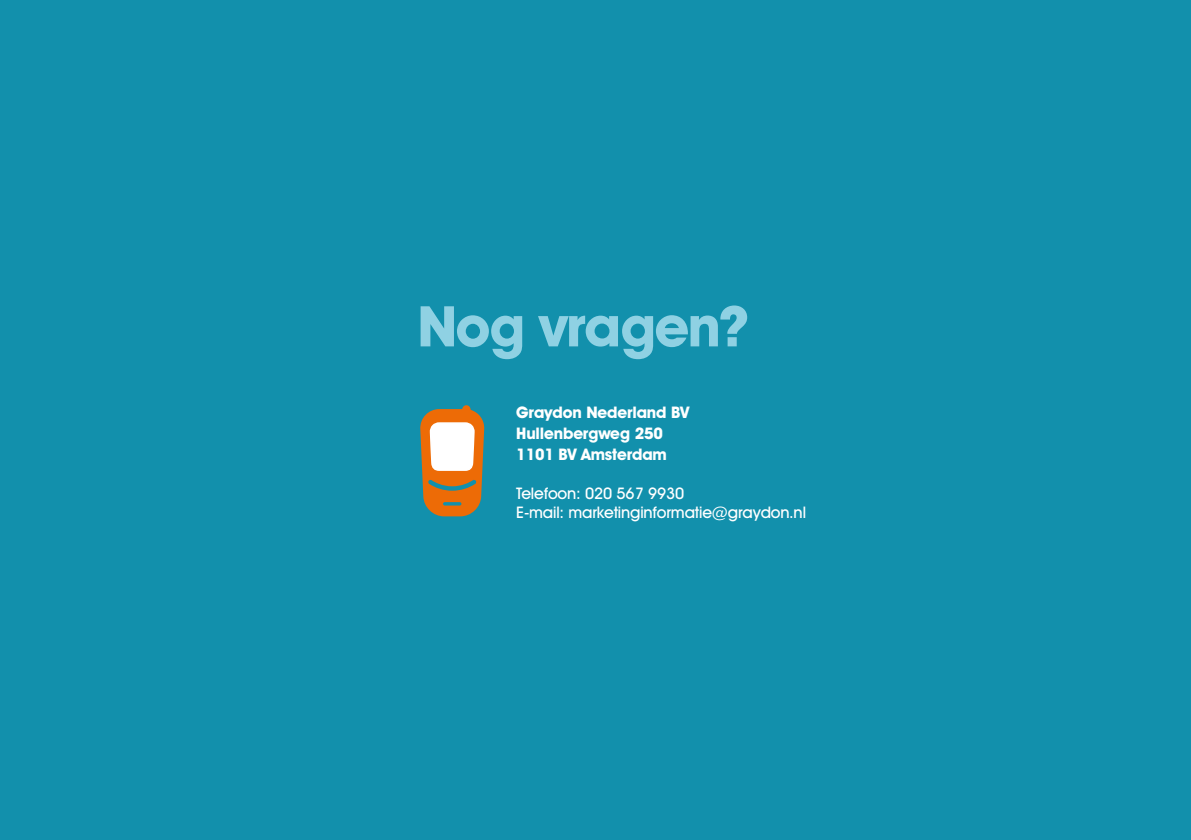
<style>
.page{position:relative;width:1191px;height:840px;background:#fff}
.page>*{position:absolute;margin:0;border:0;box-sizing:border-box;transform-origin:0 0}
.t1{font:700 56.4px "Avant Garde IT Cby BT";letter-spacing:-.025em;color:#8fd1e3}
.t2{font:500 16px/19.2px "Avant Garde IT Cby BT";letter-spacing:-.01em;color:#fff}
.t3{font:700 16px/21.4px "Avant Garde IT Cby BT";letter-spacing:-.01em;color:#fff}
</style>
<div class="page">
<div style="left:0;top:0;width:1191px;height:839px;background:#1290ac"></div>
<svg style="left:420px;top:405px;width:64px;height:111px;background:#cd9b69"></svg>
<h1 class="t1" style="left:417px;top:292px;width:334px">Nog vragen?</h1>
<p class="t3" style="left:516px;top:401px;width:175px">Graydon Nederland BV<br>Hullenbergweg 250<br>1101 BV Amsterdam</p>
<p class="t2" style="left:516px;top:483px;width:291px">Telefoon: 020 567 9930<br>E-mail: marketinginformatie@graydon.nl</p>
</div>
